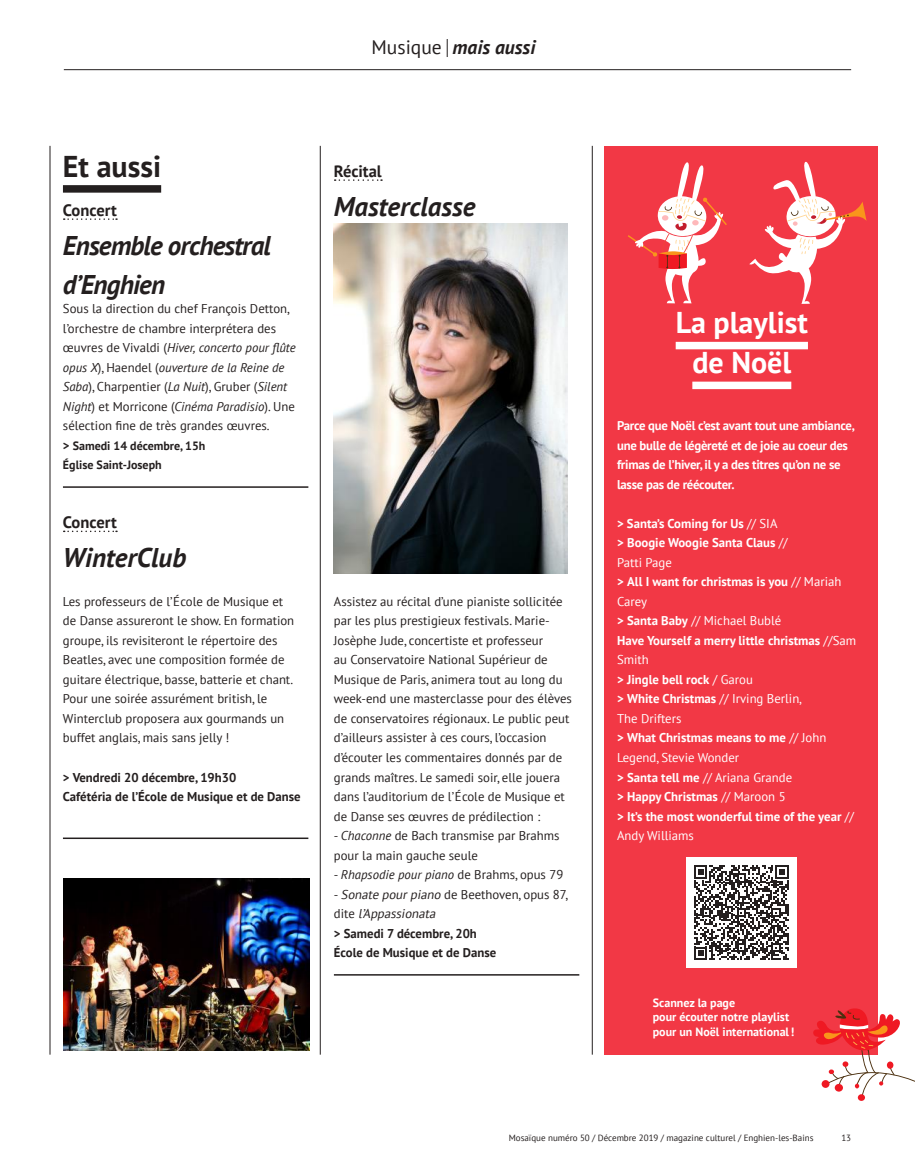
<style>
.page{position:relative;width:915px;height:1170px;background:#fff}
.page>*{position:absolute;margin:0;border:0;box-sizing:border-box;transform-origin:0 0}
.t1{font:700 30px/39.8px "PT Sans";color:#fff;text-align:center}
.t2{font:700 30px "PT Sans";color:#241f1f}
.t3{font:italic 700 27px/39px "PT Sans";letter-spacing:-.03em;color:#241f1f}
.t4{font:italic 700 27px "PT Sans";color:#241f1f}
.t5{font:italic 700 19.5px "PT Sans";color:#241f1f}
.t6{font:700 16.5px "PT Sans";color:#241f1f}
.t7{font:12.75px/19.5px "PT Sans";color:#241f1f}
.t8{font:700 12.75px/19.5px "PT Sans";color:#fff}
.t9{font:700 12.75px/19.5px "PT Sans";color:#241f1f}
.t10{font:700 12.75px/19.5px "PT Sans";letter-spacing:-.02em;color:#fff}
.t11{font:italic 12.75px "PT Sans";color:#241f1f}
.t12{font:700 12px/14.4px "PT Sans";color:#fff}
.t13{font:700 12px/19.5px "PT Sans";color:#241f1f}
.t14{font:9px "PT Sans";color:#241f1f}
.s1{font-weight:400;font-style:normal}
.s2{font-style:italic}
.s3{font-size:12.75px}
.s4{font-style:normal}
.s5{font-weight:400}
.s6{font-weight:400;font-style:italic}
</style>
<div class="page">
<hr style="left:64px;top:69px;width:786px;height:1px;background:#241f1f">
<div style="left:604px;top:146px;width:273px;height:908px;background:#f23845"></div>
<div style="left:675px;top:342px;width:132px;height:7px;background:#fff"></div>
<div style="left:692px;top:381px;width:99px;height:8px;background:#fff"></div>
<div style="left:63px;top:185px;width:98px;height:8px;background:#241f1f"></div>
<svg style="left:64px;top:218px;width:53px;height:2px"></svg>
<hr style="left:63px;top:486px;width:245px;height:2px;background:#241f1f">
<svg style="left:64px;top:530px;width:53px;height:2px"></svg>
<hr style="left:63px;top:837px;width:245px;height:2px;background:#241f1f">
<svg style="left:334px;top:179px;width:48px;height:2px"></svg>
<hr style="left:334px;top:974px;width:245px;height:1px;background:#241f1f">
<hr style="left:320px;top:146px;width:1px;height:908px;background:#241f1f">
<hr style="left:50px;top:146px;width:1px;height:908px;background:#241f1f">
<hr style="left:591px;top:146px;width:1px;height:908px;background:#241f1f">
<svg style="left:447px;top:39px;width:1px;height:18px"></svg>
<div style="left:685px;top:857px;width:111px;height:110px;background:#fff"></div>
<svg style="left:694px;top:865px;width:94px;height:95px"></svg>
<img style="left:334px;top:223px;width:233px;height:350px">
<div style="left:857px;top:1094px;width:7px;height:6px;background:#ef1923;border-radius:50%"></div>
<svg style="left:812px;top:1007px;width:102px;height:88px"></svg>
<svg style="left:749px;top:161px;width:117px;height:143px"></svg>
<svg style="left:628px;top:162px;width:98px;height:141px"></svg>
<img style="left:64px;top:878px;width:245px;height:172px">
<h3 class="t5" style="left:371px;top:34px;width:165px"><span class="s1">Musique</span> mais aussi</h3>
<h1 class="t2" style="left:63px;top:146px;width:100px">Et aussi</h1>
<p class="t6" style="left:63px;top:199px;width:55px">Concert</p>
<h2 class="t3" style="left:63px;top:225px;width:209px">Ensemble orchestral d’Enghien</h2>
<p class="t7" style="left:63px;top:299px;width:234px">Sous la direction du chef François Detton, l’orchestre de chambre interprétera des œuvres de Vivaldi (<span class="s2">Hiver, concerto pour flûte opus X</span>), Haendel (<span class="s2">ouverture de la Reine de Saba</span>), Charpentier (<span class="s2">La Nuit</span>), Gruber (<span class="s2">Silent Night</span>) et Morricone (<span class="s2">Cinéma Paradisio</span>). Une sélection fine de très grandes œuvres.</p>
<p class="t13" style="left:63px;top:435px;width:144px"><span class="s3">&gt;</span> Samedi 14 décembre, 15h<br>Église Saint-Joseph</p>
<p class="t6" style="left:63px;top:511px;width:55px">Concert</p>
<h2 class="t4" style="left:63px;top:539px;width:125px">WinterClub</h2>
<p class="t7" style="left:63px;top:591px;width:233px">Les professeurs de l’École de Musique et de Danse assureront le show. En formation groupe, ils revisiteront le répertoire des Beatles, avec une composition formée de guitare électrique, basse, batterie et chant.<br>Pour une soirée assurément british, le Winterclub proposera aux gourmands un buffet anglais, mais sans jelly !</p>
<p class="t9" style="left:63px;top:767px;width:239px">&gt; Vendredi 20 décembre, 19h30<br>Cafétéria de l’École de Musique et de Danse</p>
<p class="t6" style="left:334px;top:160px;width:49px">Récital</p>
<h2 class="t4" style="left:334px;top:188px;width:143px">Masterclasse</h2>
<p class="t7" style="left:334px;top:591px;width:239px">Assistez au récital d’une pianiste sollicitée par les plus prestigieux festivals. Marie-Josèphe Jude, concertiste et professeur<br>au Conservatoire National Supérieur de Musique de Paris, animera tout au long du week-end une masterclasse pour des élèves de conservatoires régionaux. Le public peut d’ailleurs assister à ces cours, l’occasion d’écouter les commentaires donnés par de grands maîtres. Le samedi soir, elle jouera dans l’auditorium de l’École de Musique et de Danse ses œuvres de prédilection :</p>
<p class="t7" style="left:334px;top:825px;width:227px">- <span class="s2">Chaconne</span> de Bach transmise par Brahms pour la main gauche seule</p>
<p class="t11" style="left:334px;top:866px;width:231px"><span class="s4">-</span> Rhapsodie pour piano <span class="s4">de Brahms, opus 79</span></p>
<p class="t9" style="left:334px;top:884px;width:235px"><span class="s5">-</span> <span class="s6">Sonate pourpiano</span> <span class="s5">de Beethoven, opus 87, d i t e</span> <span class="s6">l’Appassionata<br></span>&gt; Samedi 7 décembre, 20h<br>École de Musique et de Danse</p>
<h1 class="t1" style="left:675px;top:302px;width:134px">La playlist de Noël</h1>
<p class="t10" style="left:617px;top:416px;width:239px">Parce que Noël c’est avant tout une ambiance, une bulle de légèreté et de joie au coeur des frimas de l’hiver, il y a des titres qu’on ne se lasse pas de réécouter.</p>
<p class="t8" style="left:617px;top:513px;width:240px">&gt; Santa’s Coming for Us <span class="s5">// SIA<br></span>&gt; Boogie Woogie Santa Claus <span class="s5">//<br>Patti Page<br></span>&gt; All I want for christmas is you <span class="s5">// Mariah<br>Carey<br></span>&gt; Santa Baby <span class="s5">// Michael Bublé<br></span>Have Yourself a merry little christmas <span class="s5">//Sam<br>Smith<br></span>&gt; Jingle bell rock <span class="s5">/ Garou<br></span>&gt; White Christmas <span class="s5">// Irving Berlin,<br>The Drifters<br></span>&gt; What Christmas means to me <span class="s5">// John<br>Legend, Stevie Wonder<br></span>&gt; Santa tell me <span class="s5">// Ariana Grande<br></span>&gt; Happy Christmas <span class="s5">// Maroon 5<br></span>&gt; It’s the most wonderful time of the year <span class="s5">//<br>Andy Williams</span></p>
<p class="t12" style="left:652px;top:994px;width:143px">Scannez la page<br>pour écouter notre playlist pour un Noël international!</p>
<p class="t14" style="left:508px;top:1132px;width:306px">Mosaïque numéro 50 / Décembre 2019 / magazine culturel / Enghien-les-Bains</p>
<p class="t14" style="left:841px;top:1132px;width:11px">13</p>
</div>
